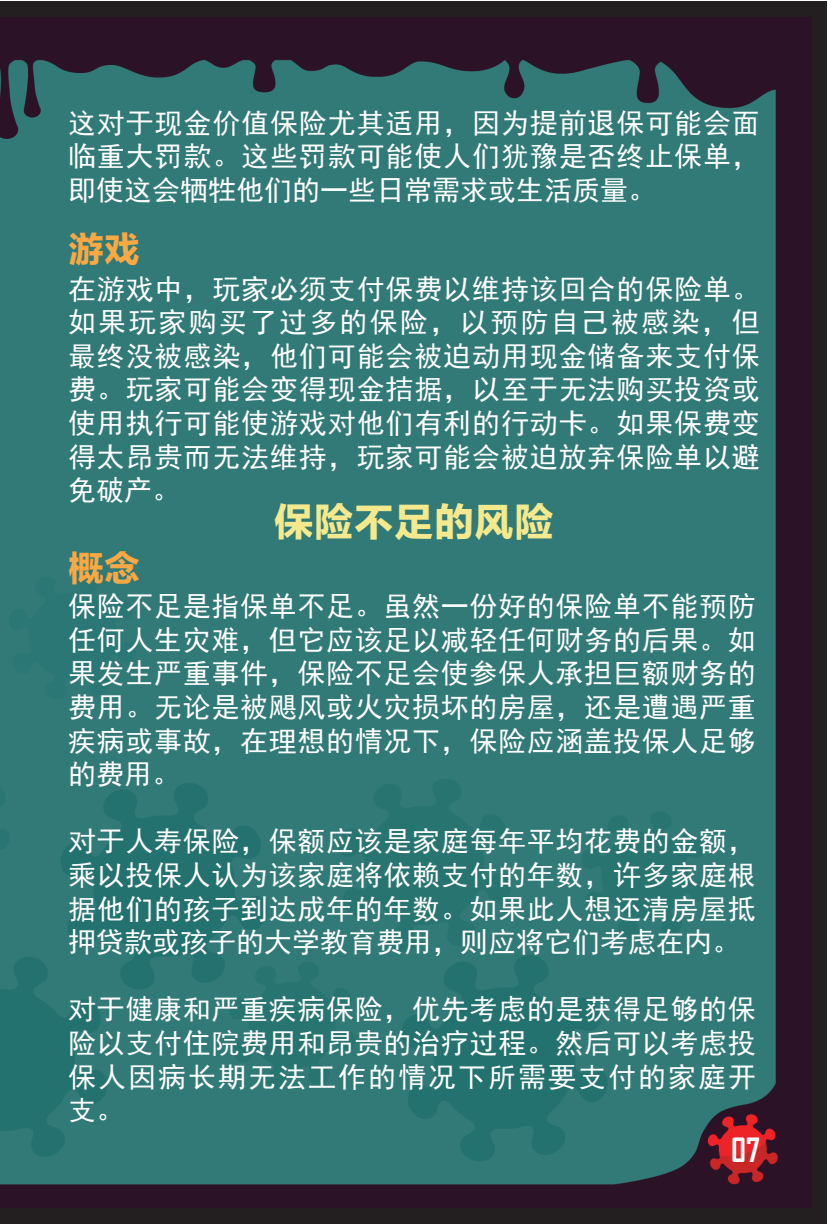
<style>
.page{position:relative;width:828px;height:1225px;background:#fff}
.page>*{position:absolute;margin:0;border:0;box-sizing:border-box;transform-origin:0 0}
.t1{font:700 40px "Sim Hei";color:#f4ea8d}
.t2{font:700 36px "Sim Hei";color:#faa844}
.t3{font:700 32px "Agency FB";color:#fff}
.t4{font:28px/33.6px "Sim Hei";letter-spacing:.025em;color:#fff;text-align:justify}
</style>
<div class="page">
<div style="left:0;top:1px;width:827px;height:1223px;background:linear-gradient(to right,#241e20,#231e20)"></div>
<img style="left:0;top:17px;width:811px;height:1190px">
<p class="t4" style="left:68px;top:106px;width:693px">这对于现金价值保险尤其适用，因为提前退保可能会面临重大罚款。这些罚款可能使人们犹豫是否终止保单，即使这会牺牲他们的一些日常需求或生活质量。</p>
<p class="t2" style="left:68px;top:227px;width:73px">游戏</p>
<p class="t4" style="left:68px;top:272px;width:693px">在游戏中，玩家必须支付保费以维持该回合的保险单。如果玩家购买了过多的保险，以预防自己被感染，但最终没被感染，他们可能会被迫动用现金储备来支付保费。玩家可能会变得现金拮据，以至于无法购买投资或使用执行可能使游戏对他们有利的行动卡。如果保费变得太昂贵而无法维持，玩家可能会被迫放弃保险单以避免破产。</p>
<h1 class="t1" style="left:274px;top:497px;width:281px">保险不足的风险</h1>
<p class="t2" style="left:68px;top:546px;width:73px">概念</p>
<p class="t4" style="left:68px;top:589px;width:689px">保险不足是指保单不足。虽然一份好的保险单不能预防任何人生灾难，但它应该足以减轻任何财务的后果。如果发生严重事件，保险不足会使参保人承担巨额财务的费用。无论是被飓风或火灾损坏的房屋，还是遭遇严重疾病或事故，在理想的情况下，保险应涵盖投保人足够的费用。</p>
<p class="t4" style="left:68px;top:824px;width:689px">对于人寿保险，保额应该是家庭每年平均花费的金额，乘以投保人认为该家庭将依赖支付的年数，许多家庭根据他们的孩子到达成年的年数。如果此人想还清房屋抵押贷款或孩子的大学教育费用，则应将它们考虑在内。</p>
<p class="t4" style="left:68px;top:992px;width:689px">对于健康和严重疾病保险，优先考虑的是获得足够的保险以支付住院费用和昂贵的治疗过程。然后可以考虑投保人因病长期无法工作的情况下所需要支付的家庭开支。</p>
<p class="t3" style="left:731px;top:1130px;width:30px">07</p>
</div>
